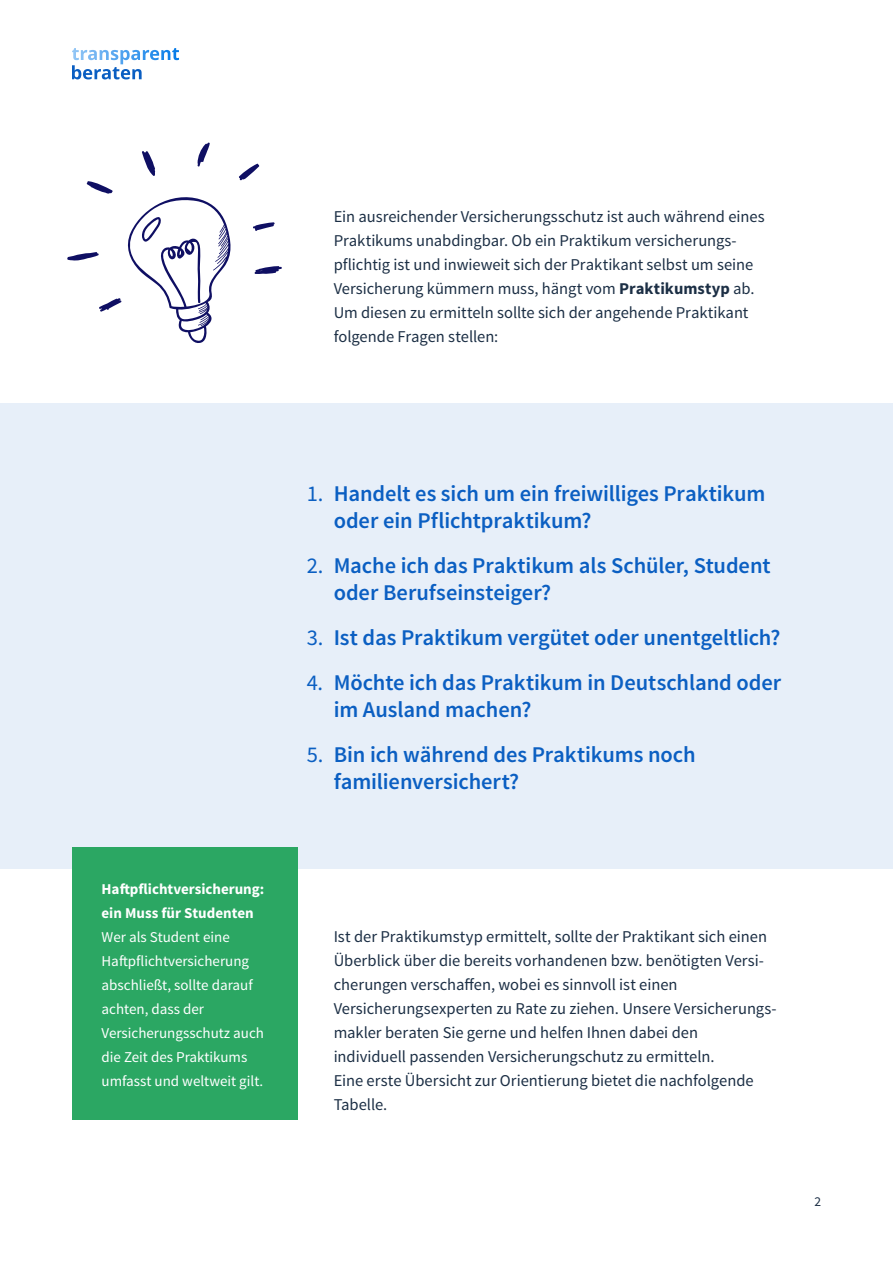
<style>
.page{position:relative;width:893px;height:1263px;background:#fff}
.page>*{position:absolute;margin:0;border:0;box-sizing:border-box;transform-origin:0 0}
.t1{font:600 22.5px/27px "Source Sans Pro";letter-spacing:-.005em;color:#0b5fc2}
.t2{font:16.5px/24px "Source Sans Pro";color:#1c2f45}
.Paragraph_Style_3{font:15px/24px "Source Sans Pro";color:#fff}
.Paragraph_Style_3-2{font:700 15px/24px "Source Sans Pro";color:#fff}
.t3{font:13.5px "Source Sans Pro";color:#1c2f45}
.s1{font-weight:700}
.s2{font-weight:400}
</style>
<div class="page">
<img style="left:72px;top:48px;width:107px;height:16px">
<svg style="left:72px;top:65px;width:70px;height:14px"></svg>
<div style="left:0;top:404px;width:893px;height:465px;background:#e7eff9"></div>
<div style="left:72px;top:847px;width:226px;height:272px;background:#2ba763"></div>
<svg style="left:239px;top:163px;width:21px;height:18px"></svg>
<svg style="left:253px;top:222px;width:22px;height:9px"></svg>
<svg style="left:254px;top:266px;width:28px;height:8px"></svg>
<svg style="left:67px;top:142px;width:164px;height:201px"></svg>
<p class="t2" style="left:334px;top:205px;width:433px">Ein ausreichender Versicherungsschutz ist auch während eines Praktikums unabdingbar. Ob ein Praktikum versicherungs&shy;pflichtig ist und inwieweit sich der Praktikant selbst um seine Versicherung kümmern muss, hängt vom <span class="s1">Praktikumstyp</span> ab.</p>
<p class="t2" style="left:334px;top:301px;width:416px">Um diesen zu ermitteln sollte sich der angehende Praktikant folgende Fragen stellen:</p>
<p class="Paragraph_Style_3-2" style="left:102px;top:878px;width:164px">Haftpflichtversicherung: ein Muss für Studenten</p>
<p class="Paragraph_Style_3" style="left:102px;top:925px;width:153px">Wer als Student eine<br>Haftpflichtversicherung abschließt, sollte darauf achten, dass der</p>
<p class="Paragraph_Style_3" style="left:102px;top:1021px;width:164px">Versicherungsschutz auch die Zeit des Praktikums umfasst und weltweit gilt.</p>
<p class="t1" style="left:334px;top:480px;width:433px;text-indent:-27px"><span class="s2">1.</span> Handelt es sich um ein freiwilliges Praktikum oder ein Pflichtpraktikum?</p>
<p class="t1" style="left:334px;top:552px;width:438px;text-indent:-27px"><span class="s2">2.</span> Mache ich das Praktikum als Schüler, Student oder Berufseinsteiger?</p>
<p class="t1" style="left:307px;top:624px;width:475px"><span class="s2">3.</span> Ist das Praktikum vergütet oder unentgeltlich?</p>
<p class="t1" style="left:334px;top:669px;width:449px;text-indent:-27px"><span class="s2">4.</span> Möchte ich das Praktikum in Deutschland oder im Ausland machen?</p>
<p class="t1" style="left:334px;top:741px;width:364px;text-indent:-27px"><span class="s2">5.</span> Bin ich während des Praktikums noch familienversichert?</p>
<p class="t2" style="left:334px;top:925px;width:435px">Ist der Praktikumstyp ermittelt, sollte der Praktikant sich einen<br>Überblick über die bereits vorhandenen bzw. benötigten Versi&shy;cherungen verschaffen, wobei es sinnvoll ist einen</p>
<p class="t2" style="left:334px;top:997px;width:444px">Versicherungsexperten zu Rate zu ziehen. Unsere Versicherungs&shy;makler beraten Sie gerne und helfen Ihnen dabei den</p>
<p class="t2" style="left:334px;top:1045px;width:382px">individuell passenden Versicherungschutz zu ermitteln.</p>
<p class="t2" style="left:334px;top:1069px;width:422px">Eine erste Übersicht zur Orientierung bietet die nachfolgende<br>Tabelle.</p>
<p class="t3" style="left:814px;top:1193px;width:8px">2</p>
</div>
